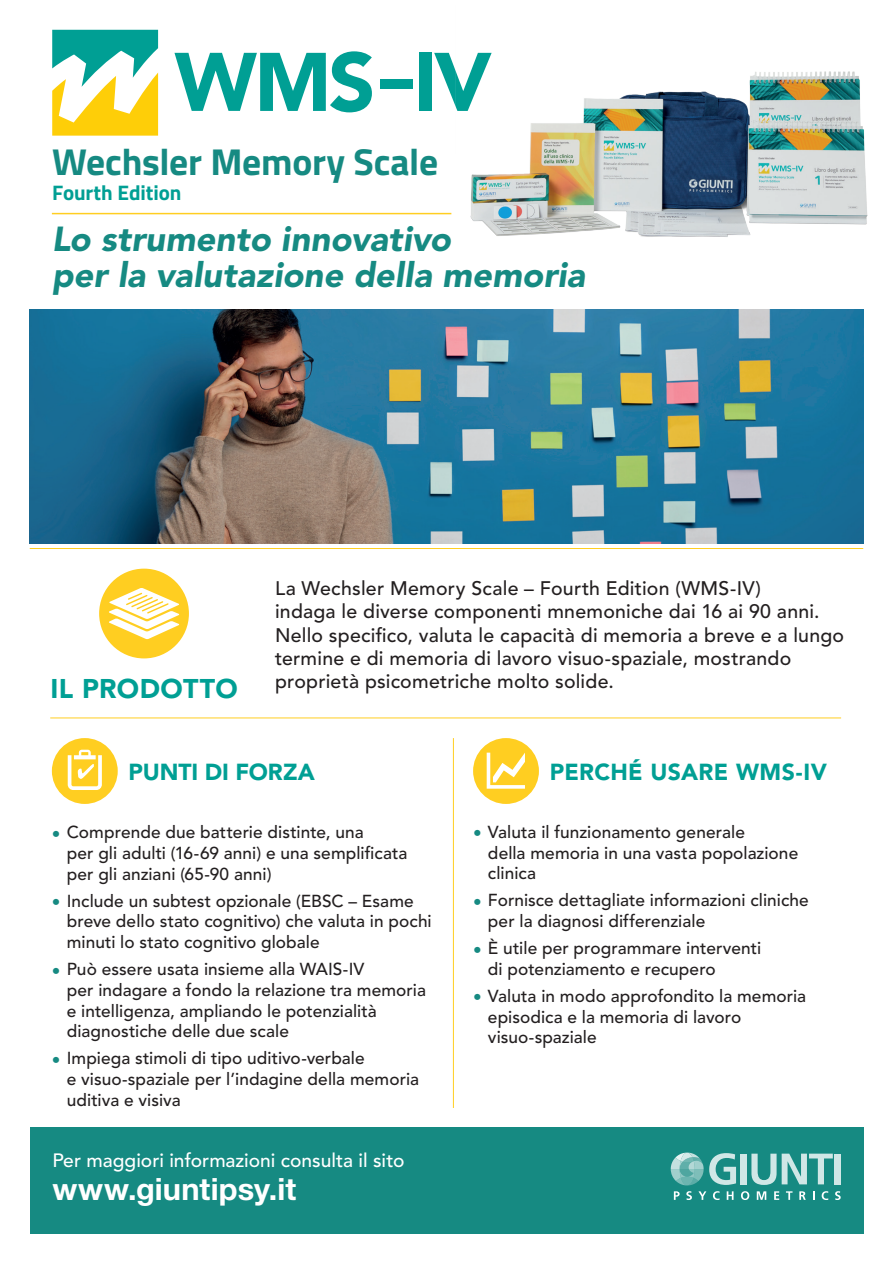
<style>
.page{position:relative;width:893px;height:1263px;background:#fff}
.page>*{position:absolute;margin:0;border:0;box-sizing:border-box;transform-origin:0 0}
.t1{font:700 37.5px "Titillium";letter-spacing:-.005em;color:#168a82}
.t2{font:italic 900 34.5px/36px "Avenir LT Std";letter-spacing:.005em;color:#168a82}
.t3{font:700 30.75px "Helvetica Neue LT Std";letter-spacing:.005em;color:#fff}
.t4{font:900 26.85px "Avenir LT Std";letter-spacing:.015em;color:#009f94}
.t5{font:900 23.1px "Avenir LT Std";letter-spacing:.01em;color:#009f94}
.t6{font:700 21px "Titillium";letter-spacing:-.005em;color:#009f94}
.t7{font:500 19.5px/23.4px "Avenir LT Std";letter-spacing:.015em;color:#231f20}
.t8{font:500 19.2px "Avenir LT Std";color:#fff}
.t9{font:500 17.25px/20.7px "Avenir LT Std";letter-spacing:.005em;color:#231f20}
.s1{color:#168a82}
</style>
<div class="page">
<hr style="left:50px;top:717px;width:791px;height:1px;background:#ffce21">
<div style="left:99px;top:569px;width:90px;height:89px;background:#ffce21;border-radius:50%"></div>
<svg style="left:109px;top:588px;width:70px;height:51px"></svg>
<div style="left:30px;top:1127px;width:833px;height:107px;background:#168a82"></div>
<div style="left:835px;top:1154px;width:6px;height:30px;background:#d0e7e6"></div>
<div style="left:740px;top:1154px;width:7px;height:30px;background:#d0e7e6"></div>
<svg style="left:751px;top:1154px;width:82px;height:31px"></svg>
<svg style="left:671px;top:1152px;width:65px;height:33px"></svg>
<svg style="left:674px;top:1191px;width:6px;height:9px"></svg>
<svg style="left:686px;top:1191px;width:6px;height:9px"></svg>
<svg style="left:698px;top:1191px;width:8px;height:9px"></svg>
<svg style="left:713px;top:1191px;width:7px;height:9px"></svg>
<svg style="left:727px;top:1191px;width:6px;height:9px"></svg>
<svg style="left:741px;top:1191px;width:8px;height:9px"></svg>
<svg style="left:757px;top:1191px;width:9px;height:9px"></svg>
<svg style="left:774px;top:1191px;width:5px;height:9px"></svg>
<svg style="left:786px;top:1191px;width:6px;height:9px"></svg>
<svg style="left:799px;top:1191px;width:7px;height:9px"></svg>
<svg style="left:822px;top:1191px;width:6px;height:9px"></svg>
<svg style="left:835px;top:1191px;width:6px;height:9px"></svg>
<hr style="left:453px;top:738px;width:1px;height:370px;background:#ffce21">
<div style="left:52px;top:738px;width:66px;height:66px;background:#ffce21;border-radius:50%"></div>
<svg style="left:68px;top:750px;width:34px;height:40px"></svg>
<div style="left:473px;top:738px;width:66px;height:66px;background:#ffce21;border-radius:50%"></div>
<svg style="left:487px;top:753px;width:38px;height:36px"></svg>
<hr style="left:52px;top:213px;width:399px;height:1px;background:#ffce21">
<svg style="left:52px;top:30px;width:106px;height:106px"></svg>
<svg style="left:174px;top:51px;width:198px;height:61px"></svg>
<div style="left:380px;top:79px;width:33px;height:10px;background:#009f94"></div>
<div style="left:419px;top:53px;width:13px;height:58px;background:#009f94"></div>
<svg style="left:434px;top:53px;width:21px;height:52px"></svg>
<hr style="left:30px;top:548px;width:833px;height:1px;background:#ffce21">
<img style="left:30px;top:310px;width:833px;height:233px">
<img style="left:455px;top:52px;width:413px;height:185px">
<h1 class="t1" style="left:52px;top:133px;width:387px">Wechsler Memory Scale</h1>
<p class="t6" style="left:52px;top:177px;width:131px">Fourth Edition</p>
<h2 class="t2" style="left:52px;top:222px;width:535px">Lo strumento innovativo<br>per la valutazione della memoria</h2>
<h3 class="t4" style="left:50px;top:672px;width:189px">IL PRODOTTO</h3>
<p class="t7" style="left:275px;top:577px;width:571px">La Wechsler Memory Scale – Fourth Edition (WMS-IV)<br>indaga le diverse componenti mnemoniche dai 16 ai 90 anni.<br>Nello specifico, valuta le capacità di memoria a breve e a lungo termine e di memoria di lavoro visuo-spaziale, mostrando proprietà psicometriche molto solide.</p>
<h3 class="t5" style="left:129px;top:758px;width:188px">PUNTI DI FORZA</h3>
<p class="t9" style="left:67px;top:822px;width:342px;text-indent:-15px"><span class="s1">•</span> Comprende due batterie distinte, una<br>per gli adulti (16-69 anni) e una semplificata per gli anziani (65-90 anni)</p>
<p class="t9" style="left:67px;top:891px;width:366px;text-indent:-15px"><span class="s1">•</span> Include un subtest opzionale (EBSC – Esame breve dello stato cognitivo) che valuta in pochi minuti lo stato cognitivo globale</p>
<p class="t9" style="left:67px;top:959px;width:361px;text-indent:-15px"><span class="s1">•</span> Può essere usata insieme alla WAIS-IV<br>per indagare a fondo la relazione tra memoria e intelligenza, ampliando le potenzialità diagnostiche delle due scale</p>
<p class="t9" style="left:67px;top:1048px;width:354px;text-indent:-15px"><span class="s1">•</span> Impiega stimoli di tipo uditivo-verbale<br>e visuo‑spaziale per l’indagine della memoria uditiva e visiva</p>
<p class="t8" style="left:52px;top:1149px;width:354px">Per maggiori informazioni consulta il sito</p>
<h3 class="t3" style="left:52px;top:1170px;width:245px">www.giuntipsy.it</h3>
<h3 class="t5" style="left:550px;top:758px;width:279px">PERCHÉ USARE WMS-IV</h3>
<p class="t9" style="left:488px;top:822px;width:312px;text-indent:-15px"><span class="s1">•</span> Valuta il funzionamento generale<br>della memoria in una vasta popolazione clinica</p>
<p class="t9" style="left:488px;top:890px;width:322px;text-indent:-15px"><span class="s1">•</span> Fornisce dettagliate informazioni cliniche per la diagnosi differenziale</p>
<p class="t9" style="left:488px;top:938px;width:275px;text-indent:-15px"><span class="s1">•</span> È utile per programmare interventi di potenziamento e recupero</p>
<p class="t9" style="left:488px;top:986px;width:320px;text-indent:-15px"><span class="s1">•</span> Valuta in modo approfondito la memoria episodica e la memoria di lavoro visuo‑spaziale</p>
</div>
